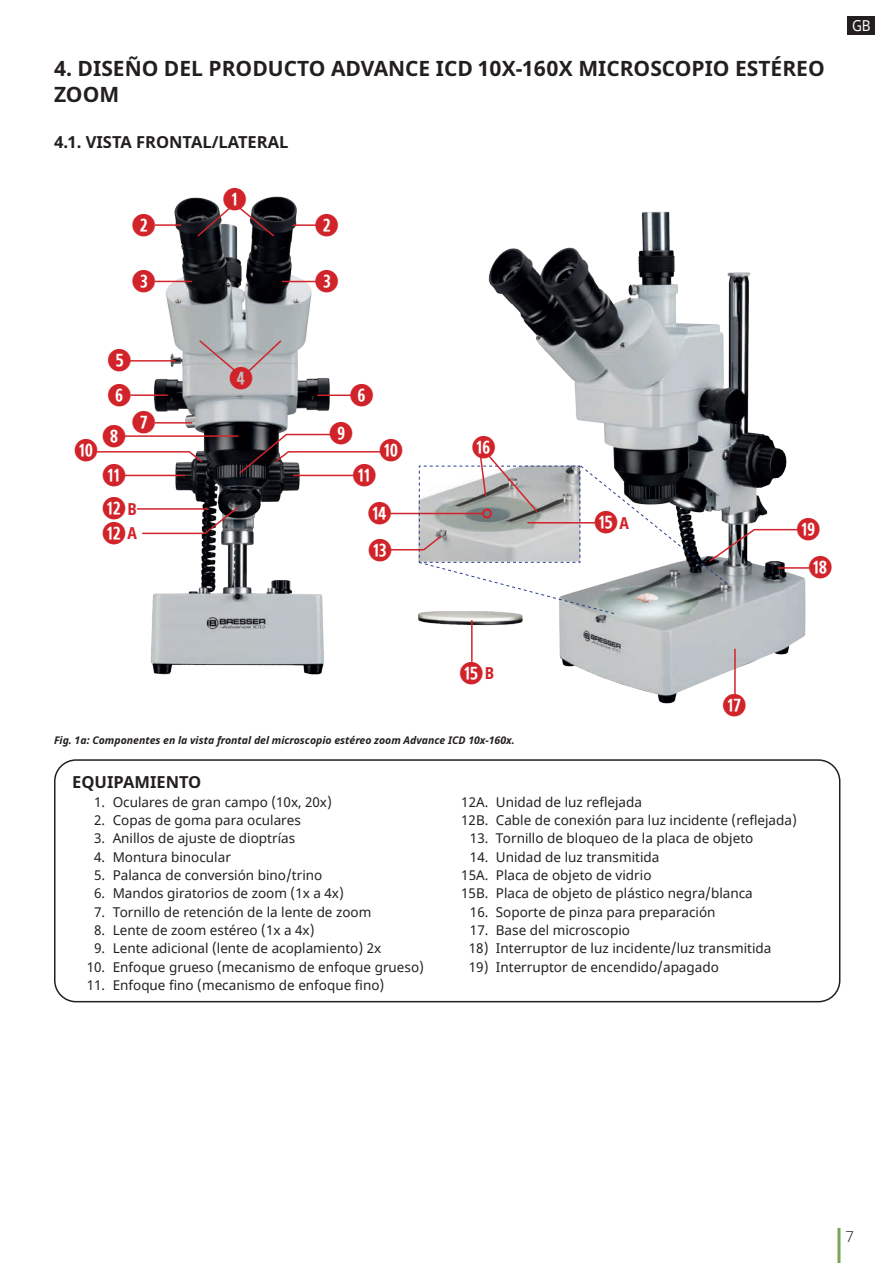
<style>
.page{position:relative;width:893px;height:1263px;background:#fff}
.page>*{position:absolute;margin:0;border:0;box-sizing:border-box;transform-origin:0 0}
.t1{font:30px "Combi Numerals Ltd";color:#d1232a}
.Überschrift{font:700 21px/25.2px "Noto Sans";color:#231f20}
.Überschrift_Fließtext{font:700 16.5px "Noto Sans";color:#231f20}
.Überschrift_Fließtext-2{font:700 condensed 16.5px "Noto Sans";color:#d1232a}
.t2{font:15px "Noto Sans";color:#fff;scale:.9 1}
.t3{font:300 15px "Noto Sans";color:#231f20}
.Teileauflistung_Tab{font:13.5px "Noto Sans";color:#231f20}
.Fließext_hfett_de{font:italic 700 10.5px "Noto Sans";color:#231f20}
</style>
<div class="page">
<hr style="left:837px;top:1228px;width:3px;height:35px;background:#7ba455">
<div style="left:847px;top:17px;width:28px;height:18px;background:#231f20"></div>
<img style="left:124px;top:196px;width:688px;height:508px">
<hr style="left:293px;top:224px;width:25px;height:2px;background:#d1232a">
<hr style="left:283px;top:281px;width:35px;height:1px;background:#d1232a">
<hr style="left:318px;top:394px;width:35px;height:2px;background:#d1232a">
<hr style="left:734px;top:649px;width:2px;height:46px;background:#d1232a">
<hr style="left:155px;top:224px;width:26px;height:2px;background:#d1232a">
<hr style="left:155px;top:281px;width:37px;height:1px;background:#d1232a">
<hr style="left:155px;top:422px;width:37px;height:2px;background:#d1232a">
<hr style="left:130px;top:394px;width:38px;height:2px;background:#d1232a">
<hr style="left:125px;top:435px;width:113px;height:2px;background:#d1232a">
<hr style="left:125px;top:475px;width:60px;height:1px;background:#d1232a">
<hr style="left:294px;top:475px;width:59px;height:1px;background:#d1232a">
<svg style="left:96px;top:450px;width:108px;height:13px"></svg>
<hr style="left:130px;top:360px;width:45px;height:2px;background:#d1232a">
<hr style="left:778px;top:567px;width:33px;height:2px;background:#d1232a">
<svg style="left:196px;top:206px;width:79px;height:32px"></svg>
<svg style="left:198px;top:339px;width:38px;height:33px"></svg>
<svg style="left:245px;top:339px;width:38px;height:35px"></svg>
<hr style="left:471px;top:621px;width:2px;height:40px;background:#d1232a">
<svg style="left:389px;top:453px;width:412px;height:161px"></svg>
<svg style="left:141px;top:506px;width:98px;height:29px"></svg>
<hr style="left:137px;top:508px;width:71px;height:2px;background:#d1232a">
<svg style="left:238px;top:433px;width:144px;height:42px"></svg>
<div style="left:54px;top:759px;width:786px;height:243px;border:2px solid #231f20;border-radius:21px"></div>
<p class="Überschrift" style="left:54px;top:57px;width:772px">4. DISEÑO DEL PRODUCTO ADVANCE ICD 10X-160X MICROSCOPIO ESTÉREO<br>ZOOM</p>
<p class="Überschrift_Fließtext" style="left:54px;top:130px;width:236px">4.1. VISTA FRONTAL/LATERAL</p>
<p class="t1" style="left:132px;top:208px;width:26px">➋</p>
<p class="t1" style="left:132px;top:264px;width:26px">➌</p>
<p class="t1" style="left:223px;top:183px;width:26px">➊</p>
<p class="t1" style="left:314px;top:208px;width:26px">➋</p>
<p class="t1" style="left:314px;top:264px;width:26px">➌</p>
<p class="t2" style="left:852px;top:15px;width:22px">GB</p>
<p class="t1" style="left:107px;top:343px;width:26px">➎</p>
<p class="t1" style="left:107px;top:378px;width:26px">➏</p>
<p class="t1" style="left:229px;top:361px;width:26px">➍</p>
<p class="t1" style="left:350px;top:378px;width:26px">➏</p>
<p class="t1" style="left:132px;top:405px;width:26px">➐</p>
<p class="t1" style="left:329px;top:416px;width:26px">➒</p>
<p class="t1" style="left:102px;top:419px;width:26px">➑</p>
<p class="t1" style="left:102px;top:458px;width:26px">⓫</p>
<p class="t1" style="left:352px;top:458px;width:26px">⓫</p>
<p class="t1" style="left:74px;top:433px;width:26px">➓</p>
<p class="t1" style="left:379px;top:433px;width:26px">➓</p>
<p class="t1" style="left:102px;top:491px;width:26px">⓬</p>
<p class="Überschrift_Fließtext-2" style="left:127px;top:497px;width:11px">B</p>
<p class="t1" style="left:102px;top:516px;width:26px">⓬</p>
<p class="Überschrift_Fließtext-2" style="left:127px;top:521px;width:11px">A</p>
<p class="t1" style="left:368px;top:496px;width:26px">⓮</p>
<p class="t1" style="left:368px;top:533px;width:26px">⓭</p>
<p class="t1" style="left:471px;top:430px;width:26px">⓰</p>
<p class="t1" style="left:594px;top:505px;width:26px">⓯</p>
<p class="Überschrift_Fließtext-2" style="left:619px;top:511px;width:11px">A</p>
<p class="t1" style="left:796px;top:512px;width:26px">⓳</p>
<p class="t1" style="left:808px;top:551px;width:26px">⓲</p>
<p class="t1" style="left:459px;top:656px;width:26px">⓯</p>
<p class="Überschrift_Fließtext-2" style="left:485px;top:661px;width:11px">B</p>
<p class="Fließext_hfett_de" style="left:54px;top:733px;width:462px">Fig. 1a: Componentes en la vista frontal del microscopio estéreo zoom Advance ICD 10x-160x.</p>
<p class="t1" style="left:722px;top:688px;width:26px">⓱</p>
<p class="Überschrift_Fließtext" style="left:72px;top:770px;width:131px">EQUIPAMIENTO</p>
<p class="Teileauflistung_Tab" style="left:94px;top:793px;width:239px">1. Oculares de gran campo (10x, 20x)</p>
<p class="Teileauflistung_Tab" style="left:94px;top:811px;width:208px">2. Copas de goma para oculares</p>
<p class="Teileauflistung_Tab" style="left:94px;top:829px;width:203px">3. Anillos de ajuste de dioptrías</p>
<p class="Teileauflistung_Tab" style="left:94px;top:848px;width:138px">4. Montura binocular</p>
<p class="Teileauflistung_Tab" style="left:94px;top:866px;width:230px">5. Palanca de conversión bino/trino</p>
<p class="Teileauflistung_Tab" style="left:94px;top:884px;width:251px">6. Mandos giratorios de zoom (1x a 4x)</p>
<p class="Teileauflistung_Tab" style="left:94px;top:903px;width:279px">7. Tornillo de retención de la lente de zoom</p>
<p class="Teileauflistung_Tab" style="left:94px;top:921px;width:222px">8. Lente de zoom estéreo (1x a 4x)</p>
<p class="Teileauflistung_Tab" style="left:94px;top:939px;width:289px">9. Lente adicional (lente de acoplamiento) 2x</p>
<p class="Teileauflistung_Tab" style="left:87px;top:958px;width:339px">10. Enfoque grueso (mecanismo de enfoque grueso)</p>
<p class="Teileauflistung_Tab" style="left:87px;top:976px;width:299px">11. Enfoque fino (mecanismo de enfoque fino)</p>
<p class="Teileauflistung_Tab" style="left:461px;top:793px;width:182px">12A. Unidad de luz reflejada</p>
<p class="Teileauflistung_Tab" style="left:461px;top:811px;width:337px">12B. Cable de conexión para luz incidente (reflejada)</p>
<p class="Teileauflistung_Tab" style="left:470px;top:829px;width:285px">13. Tornillo de bloqueo de la placa de objeto</p>
<p class="Teileauflistung_Tab" style="left:470px;top:848px;width:191px">14. Unidad de luz transmitida</p>
<p class="Teileauflistung_Tab" style="left:461px;top:866px;width:192px">15A. Placa de objeto de vidrio</p>
<p class="Teileauflistung_Tab" style="left:461px;top:884px;width:293px">15B. Placa de objeto de plástico negra/blanca</p>
<p class="Teileauflistung_Tab" style="left:470px;top:903px;width:247px">16. Soporte de pinza para preparación</p>
<p class="Teileauflistung_Tab" style="left:470px;top:921px;width:162px">17. Base del microscopio</p>
<p class="Teileauflistung_Tab" style="left:469px;top:939px;width:304px">18) Interruptor de luz incidente/luz transmitida</p>
<p class="Teileauflistung_Tab" style="left:469px;top:958px;width:252px">19) Interruptor de encendido/apagado</p>
<p class="t3" style="left:845px;top:1226px;width:10px">7</p>
</div>
